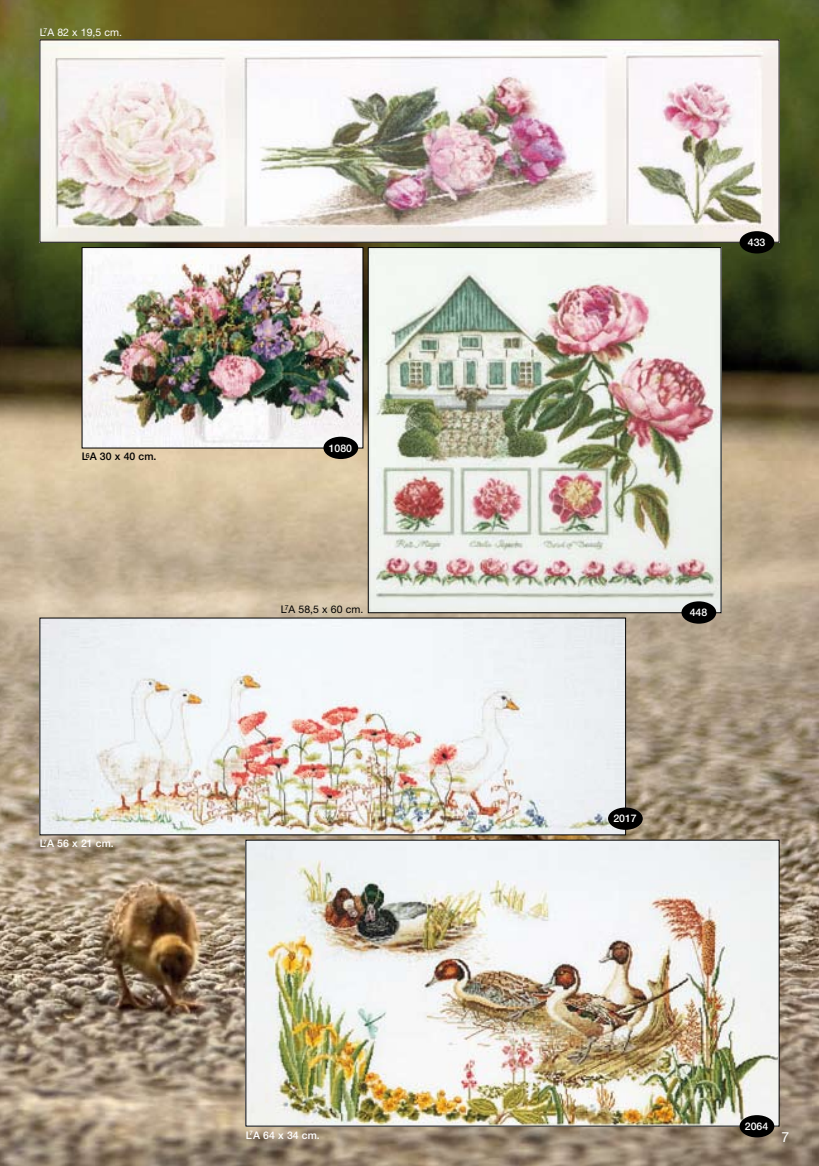
<style>
.page{position:relative;width:819px;height:1166px;background:#fff}
.page>*{position:absolute;margin:0;border:0;box-sizing:border-box;transform-origin:0 0}
.t1{font:14px "Helvetica Neue";color:#fff}
.t2{font:500 10.5px "Helvetica Neue";color:#fff}
.t3{font:10.5px "Helvetica Neue";color:#fff}
.t4{font:10.5px "Helvetica Neue";color:#000}
.t5{font:500 10.5px "Helvetica Neue";color:#000}
</style>
<div class="page">
<img style="left:0;top:0;width:819px;height:1166px">
<img style="left:370px;top:249px;width:349px;height:362px">
<div style="left:368px;top:247px;width:353px;height:366px;border:1px solid #000"></div>
<img style="left:248px;top:842px;width:529px;height:282px">
<img style="left:42px;top:42px;width:735px;height:198px">
<img style="left:84px;top:249px;width:277px;height:197px">
<div style="left:82px;top:247px;width:281px;height:201px;border:1px solid #000"></div>
<img style="left:42px;top:620px;width:581px;height:213px">
<div style="left:739px;top:231px;width:35px;height:22px;background:#000;border-radius:50%"></div>
<div style="left:323px;top:437px;width:35px;height:22px;background:#000;border-radius:50%"></div>
<div style="left:681px;top:601px;width:35px;height:23px;background:#000;border-radius:50%"></div>
<div style="left:608px;top:807px;width:34px;height:23px;background:#000;border-radius:50%"></div>
<div style="left:739px;top:1115px;width:35px;height:22px;background:#000;border-radius:50%"></div>
<p class="t3" style="left:40px;top:26px;width:84px">L<sup>7</sup>A 82 x 19,5 cm.</p>
<p class="t5" style="left:82px;top:450px;width:76px">L<sup>6</sup>A 30 x 40 cm.</p>
<p class="t2" style="left:40px;top:837px;width:76px">L<sup>7</sup>A 56 x 21 cm.</p>
<p class="t2" style="left:329px;top:442px;width:25px">1080</p>
<p class="t4" style="left:281px;top:603px;width:84px">L<sup>7</sup>A 58,5 x 60 cm.</p>
<p class="t2" style="left:246px;top:1128px;width:76px">L<sup>7</sup>A 64 x 34 cm.</p>
<p class="t2" style="left:747px;top:236px;width:19px">433</p>
<p class="t2" style="left:689px;top:606px;width:19px">448</p>
<p class="t2" style="left:613px;top:812px;width:25px">2017</p>
<p class="t2" style="left:744px;top:1120px;width:25px">2064</p>
<h1 class="t1" style="left:781px;top:1129px;width:9px">7</h1>
</div>
